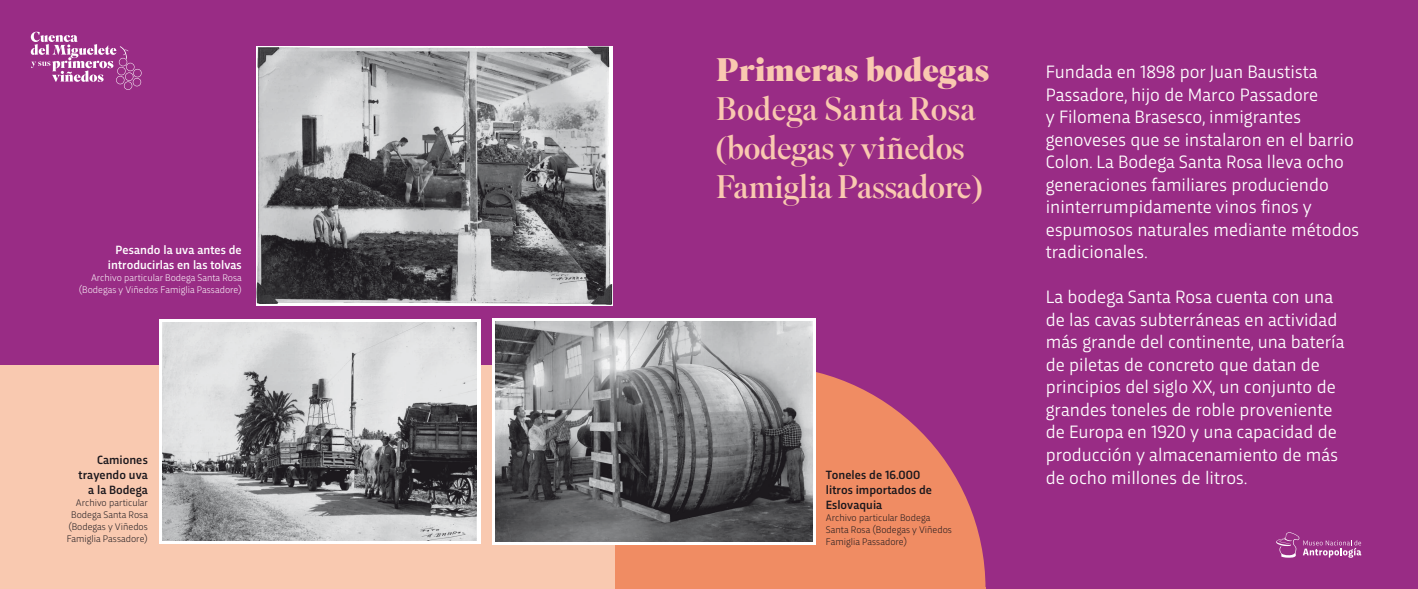
<style>
.page{position:relative;width:1418px;height:589px;background:#fff}
.page>*{position:absolute;margin:0;border:0;box-sizing:border-box;transform-origin:0 0}
.t1{font:32.5px/39px "Superior Title";letter-spacing:-.02em;color:#f9c9b0}
.t2{font:900 32.5px "Superior Title";color:#f9c9b0}
.t3{font:18.75px/22.5px "Trasandina";color:#fff}
.t4{font:500 12.5px/15px "Trasandina";color:#1a171c;text-align:right}
.t5{font:500 12.5px/15px "Trasandina";color:#fff;text-align:center}
.t6{font:300 10px/12px "Trasandina";color:#1a171c;text-align:right}
.t7{font:300 10px/12px "Trasandina";color:#fff;text-align:right}
</style>
<div class="page">
<div style="left:0;top:0;width:1417px;height:588px;background:#992c85"></div>
<div style="left:614px;top:520px;width:151px;height:68px;background:#f08c63"></div>
<div style="left:0;top:365px;width:614px;height:223px;background:#f9c9b0"></div>
<svg style="left:31px;top:32px;width:111px;height:58px"></svg>
<svg style="left:1276px;top:532px;width:85px;height:26px"></svg>
<svg style="left:762px;top:365px;width:223px;height:223px;fill:#f08c63"></svg>
<svg style="left:492px;top:318px;width:323px;height:226px;background:#d6d6d6"></svg>
<img style="left:496px;top:322px;width:316px;height:218px">
<div style="left:159px;top:319px;width:321px;height:224px;background:#fff"></div>
<img style="left:162px;top:322px;width:315px;height:218px">
<img style="left:256px;top:46px;width:357px;height:259px">
<p class="t5" style="left:108px;top:241px;width:135px">Pesando la uva antes de introducirlas en las tolvas</p>
<p class="t7" style="left:79px;top:271px;width:164px">Archivo particular Bodega Santa Rosa (Bodegas y Viñedos Famiglia Passadore)</p>
<p class="t4" style="left:79px;top:451px;width:71px">Camiones trayendo uva a la Bodega</p>
<p class="t6" style="left:67px;top:496px;width:83px">Archivo particular<br>Bodega Santa Rosa (Bodegas y Viñedos<br>Famiglia Passadore)</p>
<h1 class="t2" style="left:716px;top:49px;width:275px">Primeras bodegas</h1>
<h1 class="t1" style="left:716px;top:91px;width:268px">Bodega Santa Rosa (bodegas y viñedos<br>Famiglia Passadore)</h1>
<p class="t4" style="left:826px;top:466px;width:108px;text-align:left">Toneles de 16.000 litros importados de<br>Eslovaquia</p>
<p class="t6" style="left:826px;top:510px;width:127px;text-align:left">Archivo particular Bodega<br>Santa Rosa (Bodegas y Viñedos<br>Famiglia Passadore)</p>
<p class="t3" style="left:1045px;top:59px;width:315px">Fundada en 1898 por Juan Baustista Passadore, hijo de Marco Passadore<br>y Filomena Brasesco, inmigrantes genoveses que se instalaron en el barrio Colon. La Bodega Santa Rosa lleva ocho generaciones familiares produciendo ininterrumpidamente vinos finos y espumosos naturales mediante métodos tradicionales.</p>
<p class="t3" style="left:1045px;top:284px;width:300px">La bodega Santa Rosa cuenta con una de las cavas subterráneas en actividad más grande del continente, una batería de piletas de concreto que datan de principios del siglo XX, un conjunto de grandes toneles de roble proveniente de Europa en 1920 y una capacidad de producción y almacenamiento de más de ocho millones de litros.</p>
</div>
